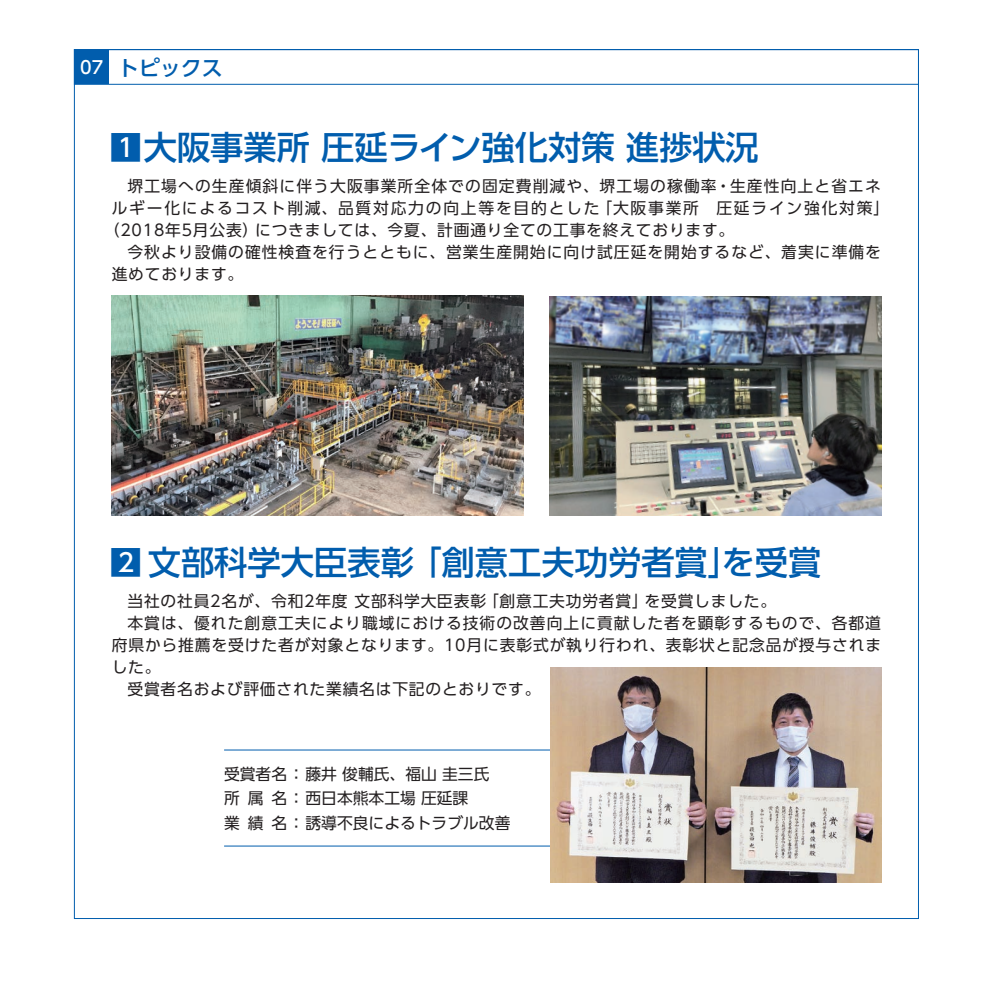
<style>
.page{position:relative;width:993px;height:993px;background:#fff}
.page>*{position:absolute;margin:0;border:0;box-sizing:border-box;transform-origin:0 0}
.t1{font:500 33.25px "UD Shin Go Pro";color:#015dad}
.t2{font:500 21px "UD Shin Go Pro";color:#015dad}
.t3{font:15.75px "UD Shin Go Pro";letter-spacing:.065em;color:#231f20}
.t4{font:15.75px/24.5px "UD Shin Go Pro";color:#231f20}
.t5{font:15.75px "UD Shin Go Pro";letter-spacing:.115em;color:#231f20}
.s1{font-size:17.5px;color:#fff}
.s2{font-size:24.85px;color:#fff}
</style>
<div class="page">
<div style="left:74px;top:50px;width:35px;height:34px;background:#015dad"></div>
<div style="left:74px;top:49px;width:844px;height:36px;border:1px solid #015dad"></div>
<img style="left:549px;top:296px;width:331px;height:219px">
<img style="left:112px;top:295px;width:411px;height:220px">
<hr style="left:224px;top:749px;width:335px;height:1px;background:#015dad">
<hr style="left:224px;top:845px;width:335px;height:1px;background:#015dad">
<img style="left:550px;top:667px;width:330px;height:215px">
<h2 class="t2" style="left:80px;top:50px;width:144px"><span class="s1">07</span> トピックス</h2>
<h1 class="t1" style="left:109px;top:120px;width:651px">■<span class="s2">1</span> 大阪事業所圧延ライン強化対策進捗状況</h1>
<p class="t3" style="left:127px;top:173px;width:754px">堺工場への生産傾斜に伴う大阪事業所全体での固定費削減や、堺工場の稼働率・生産性向上と省エネ</p>
<p class="t5" style="left:112px;top:195px;width:778px">ルギー化によるコスト削減、品質対応力の向上等を目的とした「大阪事業所　圧延ライン強化対策」</p>
<p class="t3" style="left:104px;top:217px;width:631px">（2018年5月公表）につきましては、今夏、計画通り全ての工事を終えております。</p>
<p class="t3" style="left:127px;top:239px;width:754px">今秋より設備の確性検査を行うとともに、営業生産開始に向け試圧延を開始するなど、着実に準備を</p>
<p class="t3" style="left:112px;top:261px;width:133px">進めております。</p>
<h1 class="t1" style="left:109px;top:534px;width:713px">■<span class="s2">2</span> 文部科学大臣表彰「創意工夫功労者賞」を受賞</h1>
<p class="t3" style="left:127px;top:588px;width:650px">当社の社員2名が、令和2年度文部科学大臣表彰「創意工夫功労者賞」を受賞しました。</p>
<p class="t3" style="left:127px;top:610px;width:754px">本賞は、優れた創意工夫により職域における技術の改善向上に貢献した者を顕彰するもので、各都道</p>
<p class="t3" style="left:112px;top:632px;width:770px">府県から推薦を受けた者が対象となります。10月に表彰式が執り行われ、表彰状と記念品が授与されま</p>
<p class="t3" style="left:112px;top:654px;width:50px">した。</p>
<p class="t3" style="left:127px;top:675px;width:414px">受賞者名および評価された業績名は下記のとおりです。</p>
<p class="t4" style="left:224px;top:760px;width:288px">受賞者名：藤井俊輔氏、福山圭三氏<br>所属名：西日本熊本工場圧延課<br>業績名：誘導不良によるトラブル改善</p>
</div>
